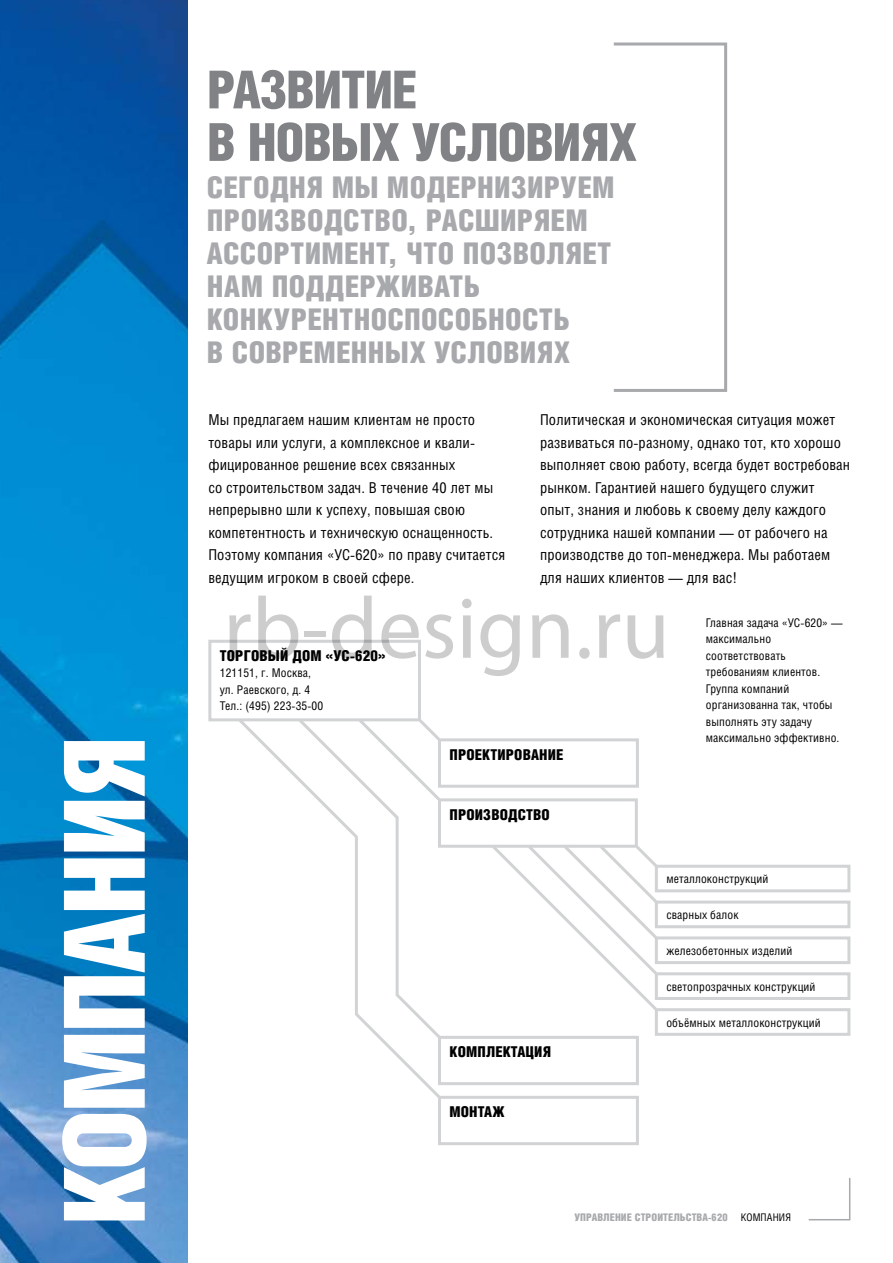
<style>
.page{position:relative;width:893px;height:1263px;background:#fff}
.page>*{position:absolute;margin:0;border:0;box-sizing:border-box;transform-origin:0 0}
.t1{font:900 112.5px "Helios Cond";color:#fff}
.t2{font:87.6px "Myriad Pro";color:rgb(0 0 0/.2)}
.t3{font:900 52.5px/52.5px "Helios Cond";letter-spacing:-.025em;color:#808285}
.t4{font:900 30px/33px "Helios Cond";letter-spacing:.01em;color:#a7a9ac}
.t5{font:15px/22.5px "Helios Cond";letter-spacing:.01em;color:#000}
.t6{font:900 15px "Helios Cond";letter-spacing:.01em;color:#000}
.t7{font:12px/16.5px "Helios Cond";letter-spacing:.01em;color:#000}
.t8{font:900 10.5px "Helios Cond";color:#a7a9ac}
.t9{font:10.5px "Helios Cond";letter-spacing:.01em;color:#000}
</style>
<div class="page">
<img style="left:0;top:0;width:187px;height:1263px">
<svg style="left:808px;top:1178px;width:43px;height:43px"></svg>
<div style="left:208px;top:640px;width:213px;height:81px;border:3px solid #d1d3d4"></div>
<div style="left:438px;top:1036px;width:201px;height:49px;border:3px solid #d1d3d4"></div>
<div style="left:438px;top:1096px;width:201px;height:49px;border:3px solid #d1d3d4"></div>
<div style="left:655px;top:865px;width:195px;height:27px;border:3px solid #d1d3d4"></div>
<div style="left:655px;top:900px;width:195px;height:28px;border:3px solid #d1d3d4"></div>
<div style="left:655px;top:936px;width:195px;height:28px;border:3px solid #d1d3d4"></div>
<div style="left:655px;top:972px;width:195px;height:28px;border:3px solid #d1d3d4"></div>
<div style="left:655px;top:1008px;width:195px;height:28px;border:3px solid #d1d3d4"></div>
<div style="left:612px;top:43px;width:115px;height:349px;border:3px solid #a7a9ac"></div>
<svg style="left:493px;top:846px;width:166px;height:166px"></svg>
<svg style="left:237px;top:717px;width:205px;height:383px"></svg>
<div style="left:438px;top:738px;width:201px;height:50px;border:3px solid #d1d3d4"></div>
<div style="left:438px;top:798px;width:200px;height:50px;border:3px solid #d1d3d4"></div>
<h1 class="t1" style="left:40px;top:1226px;width:481px;rotate:-90deg">КОМПАНИЯ</h1>
<h3 class="t3" style="left:207px;top:63px;width:432px">Развитие<br>в новых условиях</h3>
<h3 class="t4" style="left:207px;top:170px;width:18px">СЕГОДНЯ</h3>
<h3 class="t4" style="left:207px;top:170px;width:409px;text-indent:125px">мы модернизируем производство, расширяем ассортимент, что позволяет нам поддерживать конкурентноспособность<br>в современных условиях</h3>
<p class="t5" style="left:208px;top:408px;width:298px">Мы предлагаем нашим клиентам не просто товары или услуги, а комплексное и квали&shy;фицированное решение всех связанных<br>со строительством задач. В течение 40 лет мы непрерывно шли к успеху, повышая свою компетентность и техническую оснащенность.<br>Поэтому компания «УС-620» по праву считается ведущим игроком в своей сфере.</p>
<p class="t5" style="left:540px;top:408px;width:312px">Политическая и экономическая ситуация может развиваться по-разному, однако тот, кто хорошо выполняет свою работу, всегда будет востребован рынком. Гарантией нашего будущего служит опыт, знания и любовь к своему делу каждого сотрудника нашей компании — от рабочего на производстве до топ-менеджера. Мы работаем для наших клиентов — для вас!</p>
<h2 class="t2" style="left:223px;top:574px;width:448px">rb-design.ru</h2>
<p class="t7" style="left:706px;top:614px;width:138px">Главная задача «УС-620» — максимально соответствовать требованиям клиентов.<br>Группа компаний организованна так, чтобы выполнять эту задачу максимально эффективно.</p>
<p class="t6" style="left:220px;top:647px;width:167px">Торговый Дом «УС-620»</p>
<p class="t7" style="left:220px;top:665px;width:105px">121151, г. Москва, ул. Раевского, д. 4<br>Тел.: (495) 223-35-00</p>
<p class="t6" style="left:449px;top:746px;width:115px">Проектирование</p>
<p class="t6" style="left:449px;top:806px;width:102px">Производство</p>
<p class="t6" style="left:449px;top:1043px;width:103px">Комплектация</p>
<p class="t6" style="left:449px;top:1103px;width:57px">Монтаж</p>
<p class="t7" style="left:666px;top:870px;width:104px">металлоконструкций</p>
<p class="t7" style="left:666px;top:906px;width:74px">сварных балок</p>
<p class="t7" style="left:666px;top:942px;width:128px">железобетонных изделий</p>
<p class="t7" style="left:666px;top:978px;width:151px">светопрозрачных конструкций</p>
<p class="t7" style="left:666px;top:1014px;width:156px">объёмных металлоконструкций</p>
<p class="t8" style="left:574px;top:1211px;width:13px">УПРАВЛЕНИЕ</p>
<p class="t8" style="left:635px;top:1211px;width:3px">СТРОИТЕЛЬСТВА</p>
<p class="t8" style="left:708px;top:1211px;width:21px">-620</p>
<p class="t9" style="left:741px;top:1210px;width:52px">КОМПАНИЯ</p>
</div>
